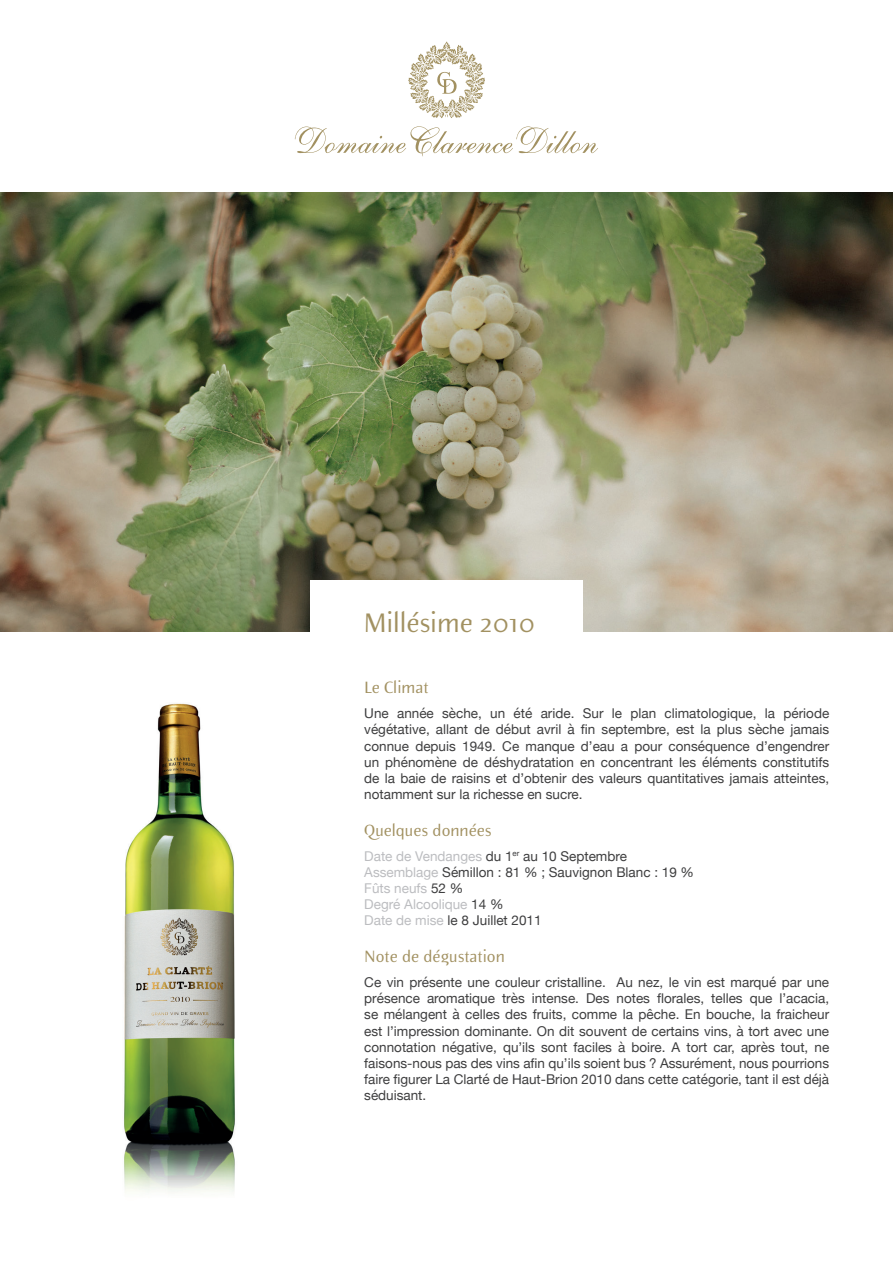
<style>
.page{position:relative;width:893px;height:1263px;background:#fff}
.page>*{position:absolute;margin:0;border:0;box-sizing:border-box;transform-origin:0 0}
.t1{font:27px "Elemental Sans Pro";color:#a29161}
.t2{font:16.5px "Elemental Sans Pro";color:#a29161}
.t3{font:13.5px/16.2px "Helvetica Neue";color:#3e3e3f;text-align:justify}
.s1{color:#bcbdc0}
</style>
<div class="page">
<img style="left:0;top:192px;width:893px;height:439px">
<div style="left:310px;top:580px;width:273px;height:81px;background:#fff"></div>
<img style="left:124px;top:703px;width:111px;height:489px">
<svg style="left:408px;top:41px;width:77px;height:77px"></svg>
<svg style="left:295px;top:126px;width:303px;height:30px"></svg>
<h1 class="t1" style="left:364px;top:604px;width:172px">Millésime 2010</h1>
<p class="t2" style="left:364px;top:677px;width:66px">Le Climat</p>
<p class="t3" style="left:364px;top:706px;width:466px">Une année sèche, un été aride. Sur le plan climatologique, la période végétative, allant de début avril à fin septembre, est la plus sèche jamais connue depuis 1949. Ce manque d’eau a pour conséquence d’engendrer un phénomène de déshydratation en concentrant les éléments constitutifs de la baie de raisins et d’obtenir des valeurs quantitatives jamais atteintes, notamment sur la richesse en sucre.</p>
<p class="t2" style="left:364px;top:819px;width:129px">Quelques données</p>
<p class="t3" style="left:364px;top:848px;width:331px;text-align:left"><span class="s1">Date de Vendanges</span> du 1<sup>er</sup> au 10 Septembre<br><span class="s1">Assemblage</span> Sémillon : 81 % ; Sauvignon Blanc : 19 %<br><span class="s1">Fûts neufs</span> 52 %<br><span class="s1">Degré Alcoolique</span> 14 %<br><span class="s1">Date de mise</span> le 8 Juillet 2011</p>
<p class="t2" style="left:364px;top:946px;width:142px">Note de dégustation</p>
<p class="t3" style="left:364px;top:975px;width:466px">Ce vin présente une couleur cristalline. Au nez, le vin est marqué par une présence aromatique très intense. Des notes florales, telles que l’acacia, se mélangent à celles des fruits, comme la pêche. En bouche, la fraicheur est l’impression dominante. On dit souvent de certains vins, à tort avec une connotation négative, qu’ils sont faciles à boire. A tort car, après tout, ne faisons-nous pas des vins afin qu’ils soient bus ? Assurément, nous pourrions faire figurer La Clarté de Haut-Brion 2010 dans cette catégorie, tant il est déjà séduisant.</p>
</div>
